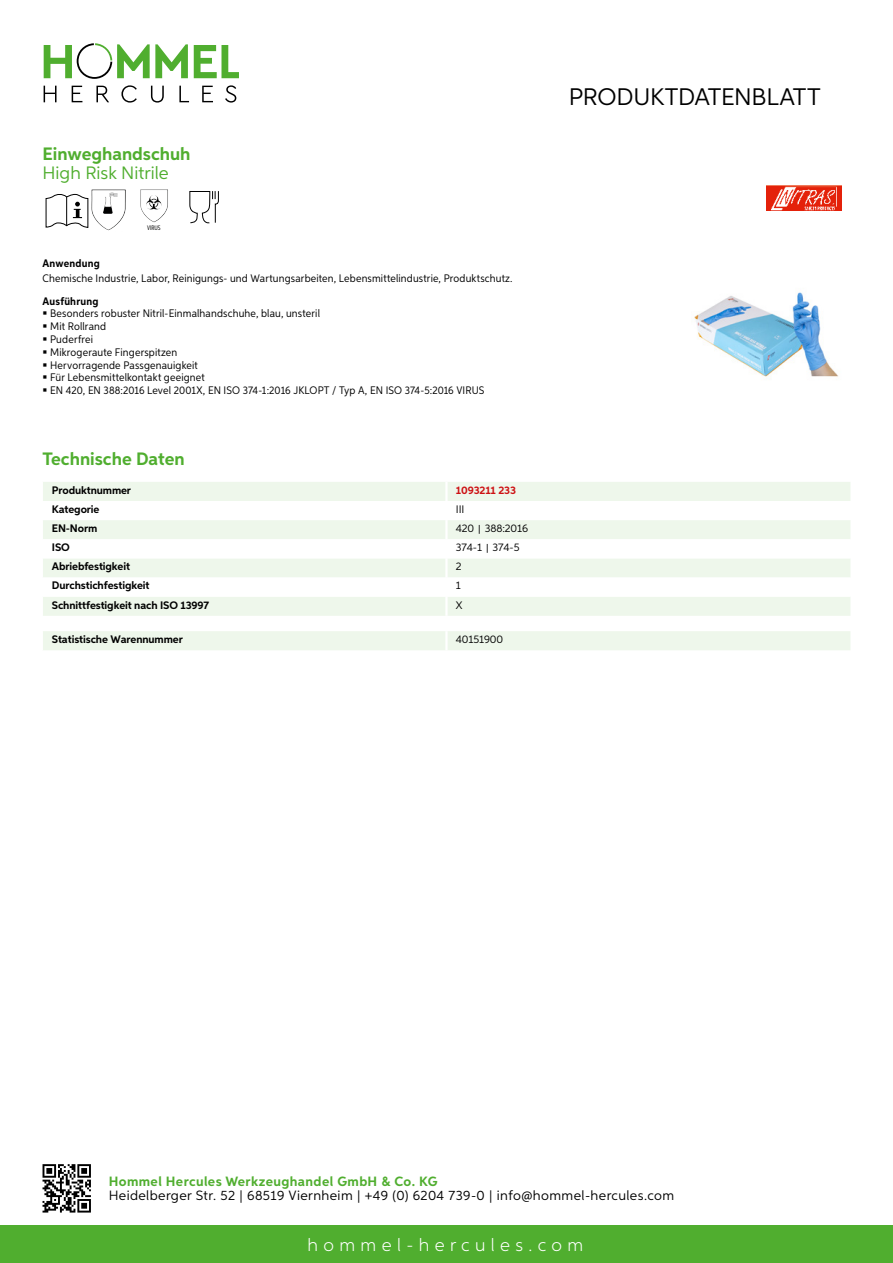
<style>
.page{position:relative;width:893px;height:1263px;background:#fff}
.page>*{position:absolute;margin:0;border:0;box-sizing:border-box;transform-origin:0 0}
.t1{font:24px "Aspira";letter-spacing:-.01em;color:#000}
.t2{font:700 18px "Aspira";color:#50ae2f}
.t3{font:300 18px "Aspira";letter-spacing:.3em;color:#fff}
.t4{font:18px "Aspira";color:#50ae2f}
.t5{font:13.5px "Aspira";letter-spacing:.03em;color:#000}
.t6{font:700 13.5px "Aspira";letter-spacing:.03em;color:#50ae2f}
.t7{font:10.95px/12.8px "Aspira Nar";letter-spacing:.015em;color:#000}
.t8{font:700 10.95px "Aspira";letter-spacing:-.01em;color:#000}
.t9{font:10.95px "Aspira";letter-spacing:-.01em;color:#000}
.t10{font:700 10.95px "Aspira Nar";letter-spacing:.02em;color:#000}
.t11{font:700 10.95px "Aspira";letter-spacing:-.01em;color:#cd1013}
.t12{font:6.6px "Aspira XX Nar";color:#000}
.s1{font-family:"Wuerth Global";font-size:10.5px}
</style>
<div class="page">
<div style="left:0;top:1226px;width:893px;height:37px;background:#50ae2f"></div>
<svg style="left:43px;top:1164px;width:48px;height:48px"></svg>
<svg style="left:194px;top:45px;width:45px;height:33px"></svg>
<svg style="left:44px;top:43px;width:144px;height:36px"></svg>
<svg style="left:44px;top:86px;width:13px;height:16px"></svg>
<svg style="left:72px;top:86px;width:10px;height:16px"></svg>
<svg style="left:96px;top:86px;width:13px;height:16px"></svg>
<svg style="left:121px;top:85px;width:16px;height:18px"></svg>
<svg style="left:151px;top:86px;width:13px;height:17px"></svg>
<svg style="left:179px;top:86px;width:10px;height:16px"></svg>
<svg style="left:202px;top:86px;width:11px;height:16px"></svg>
<svg style="left:225px;top:85px;width:11px;height:18px"></svg>
<div style="left:43px;top:482px;width:807px;height:134px;background:#eef7eb"></div>
<svg style="left:43px;top:501px;width:807px;height:96px"></svg>
<hr style="left:445px;top:482px;width:3px;height:19px;background:#fff">
<hr style="left:445px;top:501px;width:3px;height:19px;background:#fff">
<hr style="left:445px;top:520px;width:3px;height:19px;background:#fff">
<hr style="left:445px;top:539px;width:3px;height:19px;background:#fff">
<hr style="left:445px;top:558px;width:3px;height:19px;background:#fff">
<hr style="left:445px;top:577px;width:3px;height:20px;background:#fff">
<hr style="left:445px;top:597px;width:3px;height:19px;background:#fff">
<div style="left:43px;top:631px;width:807px;height:19px;background:#eef7eb"></div>
<hr style="left:445px;top:631px;width:3px;height:19px;background:#fff">
<svg style="left:46px;top:193px;width:42px;height:35px"></svg>
<img style="left:91px;top:189px;width:24px;height:30px">
<img style="left:140px;top:189px;width:25px;height:22px">
<svg style="left:189px;top:191px;width:30px;height:33px"></svg>
<img style="left:694px;top:292px;width:145px;height:85px">
<img style="left:766px;top:185px;width:76px;height:26px">
<h2 class="t2" style="left:43px;top:142px;width:150px">Einweghandschuh</h2>
<h2 class="t4" style="left:43px;top:162px;width:128px">High Risk N itrile</h2>
<p class="t12" style="left:147px;top:224px;width:15px">VIRUS</p>
<p class="t10" style="left:43px;top:257px;width:59px">Anwendung</p>
<p class="t7" style="left:43px;top:272px;width:472px">Chemische Industrie, Labor, Reinigungs- und Wartungsarbeiten, Lebensmittelindustrie, Produktschutz.</p>
<p class="t10" style="left:43px;top:294px;width:58px">Ausführung</p>
<p class="t7" style="left:50px;top:307px;width:436px">Besonders robuster Nitril-Einmalhandschuhe, blau, unsteril<br>Mit Rollrand<br>Puderfrei<br>Mikrogeraute Fingerspitzen<br>Hervorragende Passgenauigkeit<br>Für Lebensmittelkontakt geeignet<br>EN 420, EN 388:2016 Level 2001X, EN ISO 374-1:2016 JKLOPT / Typ A, EN ISO 374-5:2016 VIRUS</p>
<h2 class="t2" style="left:43px;top:448px;width:144px">Technische Daten</h2>
<p class="t8" style="left:52px;top:483px;width:81px">Produktnummer</p>
<p class="t11" style="left:456px;top:483px;width:62px">1093211 233</p>
<p class="t8" style="left:52px;top:502px;width:49px">Kategorie</p>
<p class="t9" style="left:456px;top:502px;width:10px">III</p>
<p class="t8" style="left:52px;top:521px;width:47px">EN-Norm</p>
<p class="t9" style="left:456px;top:522px;width:74px">420 <span class="s1">|</span> 388:2016</p>
<p class="t8" style="left:52px;top:541px;width:19px">ISO</p>
<p class="t9" style="left:456px;top:541px;width:65px">374-1 <span class="s1">|</span> 374-5</p>
<p class="t8" style="left:52px;top:560px;width:80px">Abriebfestigkeit</p>
<p class="t9" style="left:456px;top:560px;width:7px">2</p>
<p class="t8" style="left:52px;top:579px;width:99px">Durchstichfestigkeit</p>
<p class="t9" style="left:456px;top:579px;width:7px">1</p>
<p class="t8" style="left:52px;top:598px;width:159px">Schnittfestigkeit nach ISO 13997</p>
<p class="t9" style="left:456px;top:598px;width:8px">X</p>
<p class="t8" style="left:52px;top:633px;width:132px">Statistische Warennummer</p>
<p class="t9" style="left:456px;top:633px;width:49px">40151900</p>
<h1 class="t1" style="left:569px;top:82px;width:253px">Produktdatenblatt</h1>
<p class="t6" style="left:109px;top:1172px;width:330px">Hommel Hercules Werkzeughandel GmbH &amp; Co. KG</p>
<p class="t5" style="left:109px;top:1187px;width:567px">Heidelberger Str. 52 | 68519 Viernheim | +49 (0) 6204 739-0 | info@hommel-hercules.com</p>
<h2 class="t3" style="left:307px;top:1234px;width:277px">hommel-hercules.com</h2>
</div>
